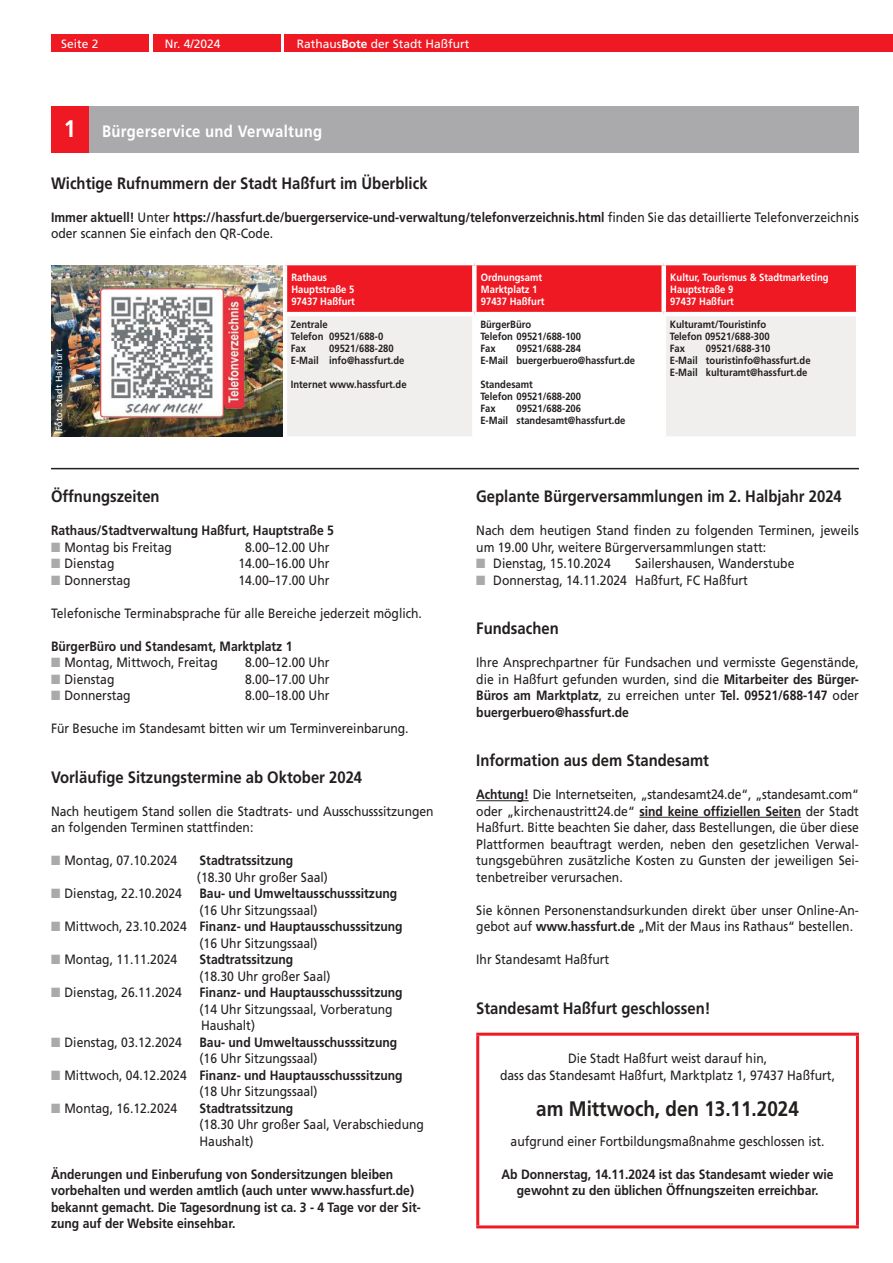
<style>
.page{position:relative;width:893px;height:1263px;background:#fff}
.page>*{position:absolute;margin:0;border:0;box-sizing:border-box;transform-origin:0 0}
.t1{font:700 21px "Frutiger";color:#241f1f;scale:.9 1}
.t2{font:700 16.5px "Frutiger";color:#241f1f;scale:.9 1}
.t3{font:700 16.5px "Frutiger";letter-spacing:.02em;color:#fff;scale:.9 1}
.t4{font:13.5px/16.5px "Frutiger";color:#241f1f;scale:.9 1}
.t5{font:700 13.5px/16.5px "Frutiger";color:#241f1f;scale:.9 1}
.t6{font:12px "Frutiger";color:#fff}
.t7{font:700 10.5px/12px "Frutiger";color:#241f1f;scale:.9 1}
.t8{font:700 10.5px/12px "Frutiger";color:#fff;scale:.9 1}
.t9{font:9px "Frutiger";letter-spacing:.005em;color:#fff}
.s1{font-weight:700}
.s2{font-size:24px}
.s3{font-weight:400}
.s4{color:#aaaaac}
</style>
<div class="page">
<div style="left:51px;top:34px;width:98px;height:17px;background:#ef1923"></div>
<div style="left:153px;top:34px;width:128px;height:17px;background:#ef1923"></div>
<div style="left:285px;top:34px;width:608px;height:17px;background:#ef1923"></div>
<hr style="left:51px;top:468px;width:808px;height:1px;background:#241f1f">
<div style="left:287px;top:265px;width:569px;height:47px;background:#ef1923"></div>
<svg style="left:287px;top:316px;width:569px;height:120px;fill:#f0efee"></svg>
<div style="left:472px;top:265px;width:5px;height:47px;background:#fff"></div>
<div style="left:661px;top:265px;width:5px;height:47px;background:#fff"></div>
<div style="left:472px;top:316px;width:5px;height:120px;background:#fff"></div>
<div style="left:661px;top:316px;width:5px;height:120px;background:#fff"></div>
<img style="left:51px;top:265px;width:232px;height:171px">
<div style="left:51px;top:106px;width:38px;height:47px;background:#ef1923"></div>
<div style="left:89px;top:106px;width:770px;height:47px;background:#aaaaac"></div>
<img style="left:90px;top:278px;width:164px;height:159px">
<hr style="left:476px;top:800px;width:53px;height:1px;background:#241f1f">
<hr style="left:639px;top:817px;width:162px;height:1px;background:#241f1f">
<hr style="left:476px;top:1033px;width:383px;height:3px;background:#ef1923">
<hr style="left:476px;top:1036px;width:3px;height:189px;background:#ef1923">
<hr style="left:856px;top:1036px;width:3px;height:189px;background:#ef1923">
<hr style="left:476px;top:1225px;width:383px;height:3px;background:#ef1923">
<p class="t6" style="left:61px;top:37px;width:39px">Seite 2</p>
<p class="t6" style="left:165px;top:37px;width:57px">Nr. 4/2024</p>
<p class="t6" style="left:297px;top:37px;width:174px">Rathaus<span class="s1">Bote</span> der Stadt Haßfurt</p>
<p class="t3" style="left:64px;top:121px;width:289px"><span class="s2">1</span> Bürgerservice und Verwaltung</p>
<p class="t2" style="left:51px;top:173px;width:420px">Wichtige Rufnummern der Stadt Haßfurt im Überblick</p>
<p class="t5" style="left:51px;top:209px;width:899px">Immer aktuell! <span class="s3">Unter</span> https://hassfurt.de/buergerservice-und-verwaltung/telefonverzeichnis.html <span class="s3">finden Sie das detaillierte Telefonverzeichnis oder scannen Sie einfach den QR-Code.</span></p>
<p class="t8" style="left:291px;top:271px;width:72px">Rathaus<br>Hauptstraße 5<br>97437 Haßfurt</p>
<p class="t8" style="left:481px;top:271px;width:72px">Ordnungsamt<br>Marktplatz 1<br>97437 Haßfurt</p>
<p class="t8" style="left:670px;top:271px;width:177px">Kultur, Tourismus &amp; Stadtmarketing<br>Hauptstraße 9<br>97437 Haßfurt</p>
<p class="t7" style="left:291px;top:319px;width:104px">Zentrale<br>Telefon 09521/688-0<br>Fax</p>
<p class="t7" style="left:670px;top:319px;width:112px">Kulturamt/Touristinfo<br>Telefon 09521/688-300<br>Fax</p>
<p class="t7" style="left:480px;top:319px;width:113px">BürgerBüro<br>Telefon 09521/688-100<br>Fax</p>
<p class="t7" style="left:291px;top:343px;width:128px;text-indent:38px">09521/688-280<br>E-Mail info@hassfurt.de</p>
<p class="t7" style="left:291px;top:379px;width:130px">Internet www.hassfurt.de</p>
<p class="t7" style="left:480px;top:343px;width:174px;text-indent:36px">09521/688-284<br>E-Mail buergerbuero@hassfurt.de</p>
<p class="t7" style="left:480px;top:379px;width:113px">Standesamt<br>Telefon 09521/688-200<br>Fax</p>
<p class="t7" style="left:670px;top:343px;width:158px;text-align:center">09521/688-310<br>E-Mail touristinfo@hassfurt.de<br>E-Mail kulturamt@hassfurt.de</p>
<p class="t9" style="left:54px;top:431px;width:84px;rotate:-90deg">Foto: Stadt Haßfurt</p>
<p class="t7" style="left:480px;top:403px;width:163px;text-indent:36px">09521/688-206<br>E-Mail standesamt@hassfurt.de</p>
<p class="t2" style="left:51px;top:487px;width:122px">Öffnungszeiten</p>
<p class="t5" style="left:51px;top:522px;width:316px">Rathaus/Stadtverwaltung Haßfurt, Hauptstraße 5</p>
<p class="t4" style="left:51px;top:539px;width:136px"><span class="s4">■</span> Montag bis Freitag</p>
<p class="t4" style="left:245px;top:539px;width:95px">8.00–12.00 Uhr</p>
<p class="t4" style="left:51px;top:555px;width:72px"><span class="s4">■</span> Dienstag</p>
<p class="t4" style="left:238px;top:555px;width:103px">14.00–16.00 Uhr</p>
<p class="t4" style="left:51px;top:572px;width:90px"><span class="s4">■</span> Donnerstag</p>
<p class="t4" style="left:238px;top:572px;width:103px">14.00–17.00 Uhr</p>
<p class="t4" style="left:51px;top:605px;width:414px">Telefonische Terminabsprache für alle Bereiche jederzeit möglich.</p>
<p class="t5" style="left:51px;top:638px;width:270px">BürgerBüro und Standesamt, Marktplatz 1</p>
<p class="t4" style="left:51px;top:654px;width:187px"><span class="s4">■</span> Montag, Mittwoch, Freitag</p>
<p class="t4" style="left:245px;top:654px;width:95px">8.00–12.00 Uhr</p>
<p class="t4" style="left:51px;top:671px;width:72px"><span class="s4">■</span> Dienstag</p>
<p class="t4" style="left:245px;top:671px;width:95px">8.00–17.00 Uhr</p>
<p class="t4" style="left:51px;top:687px;width:90px"><span class="s4">■</span> Donnerstag</p>
<p class="t4" style="left:245px;top:687px;width:95px">8.00–18.00 Uhr</p>
<p class="t4" style="left:51px;top:720px;width:399px">Für Besuche im Standesamt bitten wir um Terminvereinbarung.</p>
<p class="t2" style="left:51px;top:767px;width:347px">Vorläufige Sitzungstermine ab Oktober 2024</p>
<p class="t4" style="left:51px;top:803px;width:427px">Nach heutigem Stand sollen die Stadtrats- und Ausschusssitzungen an folgenden Terminen stattfinden:</p>
<p class="t4" style="left:51px;top:852px;width:142px"><span class="s4">■</span> Montag, 07.10.2024</p>
<p class="t5" style="left:200px;top:852px;width:106px">Stadtratssitzung</p>
<p class="t4" style="left:197px;top:869px;width:147px">(18.30 Uhr großer Saal)</p>
<p class="t4" style="left:51px;top:885px;width:147px"><span class="s4">■</span> Dienstag, 22.10.2024</p>
<p class="t5" style="left:200px;top:885px;width:221px">Bau- und Umweltausschusssitzung</p>
<p class="t4" style="left:200px;top:902px;width:133px">(16 Uhr Sitzungssaal)</p>
<p class="t4" style="left:200px;top:918px;width:227px;text-indent:-148px"><span class="s4">■</span> Mittwoch, 23.10.2024 <span class="s1">Finanz- und Hauptausschusssitzung </span>(16 Uhr Sitzungssaal)</p>
<p class="t4" style="left:51px;top:951px;width:142px"><span class="s4">■</span> Montag, 11.11.2024</p>
<p class="t5" style="left:200px;top:951px;width:106px">Stadtratssitzung</p>
<p class="t4" style="left:200px;top:968px;width:147px">(18.30 Uhr großer Saal)</p>
<p class="t4" style="left:51px;top:984px;width:147px"><span class="s4">■</span> Dienstag, 26.11.2024</p>
<p class="t5" style="left:200px;top:984px;width:227px">Finanz- und Hauptausschusssitzung</p>
<p class="t4" style="left:200px;top:1001px;width:216px">(14 Uhr Sitzungssaal, Vorberatung<br>Haushalt)</p>
<p class="t4" style="left:51px;top:1034px;width:147px"><span class="s4">■</span> Dienstag, 03.12.2024</p>
<p class="t5" style="left:200px;top:1034px;width:221px">Bau- und Umweltausschusssitzung</p>
<p class="t4" style="left:200px;top:1050px;width:133px">(16 Uhr Sitzungssaal)</p>
<p class="t4" style="left:200px;top:1067px;width:227px;text-indent:-148px"><span class="s4">■</span> Mittwoch, 04.12.2024 <span class="s1">Finanz- und Hauptausschusssitzung </span>(18 Uhr Sitzungssaal)</p>
<p class="t4" style="left:51px;top:1100px;width:142px"><span class="s4">■</span> Montag, 16.12.2024</p>
<p class="t5" style="left:200px;top:1100px;width:106px">Stadtratssitzung</p>
<p class="t4" style="left:200px;top:1116px;width:251px">(18.30 Uhr großer Saal, Verabschiedung<br>Haushalt)</p>
<p class="t5" style="left:51px;top:1166px;width:412px">Änderungen und Einberufung von Sondersitzungen bleiben vorbehalten und werden amtlich (auch unter www.hassfurt.de) bekannt gemacht. Die Tagesordnung ist ca. 3 - 4 Tage vor der Sit&shy;zung auf der Website einsehbar.</p>
<p class="t2" style="left:476px;top:487px;width:408px">Geplante Bürgerversammlungen im 2. Halbjahr 2024</p>
<p class="t4" style="left:476px;top:522px;width:427px">Nach dem heutigen Stand finden zu folgenden Terminen, jeweils um 19.00 Uhr, weitere Bürgerversammlungen statt:</p>
<p class="t4" style="left:476px;top:555px;width:151px"><span class="s4">■</span> Dienstag, 15.10.2024</p>
<p class="t4" style="left:635px;top:555px;width:178px">Sailershausen, Wanderstube</p>
<p class="t4" style="left:476px;top:572px;width:303px"><span class="s4">■</span> Donnerstag, 14.11.2024 Haßfurt, FC Haßfurt</p>
<p class="t2" style="left:476px;top:619px;width:93px">Fundsachen</p>
<p class="t4" style="left:476px;top:654px;width:427px;text-align:justify">Ihre Ansprechpartner für Fundsachen und vermisste Gegenstände, die in Haßfurt gefunden wurden, sind die <span class="s1">Mitarbeiter des Bürger-Büros am Marktplatz</span>, zu erreichen unter <span class="s1">Tel. 09521/688-147</span> oder <span class="s1">buergerbuero@hassfurt.de</span></p>
<p class="t2" style="left:476px;top:751px;width:260px">Information aus dem Standesamt</p>
<p class="t4" style="left:476px;top:786px;width:427px;text-align:justify"><span class="s1">Achtung!</span> Die Internetseiten, „standesamt24.de“, „standesamt.com“ oder „kirchenaustritt24.de“ <span class="s1">sind keine offiziellen Seiten</span> der Stadt Haßfurt. Bitte beachten Sie daher, dass Bestellungen, die über diese Plattformen beauftragt werden, neben den gesetzlichen Verwal&shy;tungsgebühren zusätzliche Kosten zu Gunsten der jeweiligen Sei&shy;tenbetreiber verursachen.</p>
<p class="t4" style="left:476px;top:902px;width:427px">Sie können Personenstandsurkunden direkt über unser Online-An&shy;gebot auf <span class="s1">www.hassfurt.de</span> „Mit der Maus ins Rathaus“ bestellen.</p>
<p class="t4" style="left:476px;top:951px;width:149px">Ihr Standesamt Haßfurt</p>
<p class="t2" style="left:476px;top:998px;width:262px">Standesamt Haßfurt geschlossen!</p>
<p class="t4" style="left:500px;top:1050px;width:374px;text-align:center">Die Stadt Haßfurt weist darauf hin,<br>dass das Standesamt Haßfurt, Marktplatz 1, 97437 Haßfurt,</p>
<h1 class="t1" style="left:536px;top:1096px;width:293px">am Mittwoch, den 13.11.2024</h1>
<p class="t4" style="left:511px;top:1133px;width:350px">aufgrund einer Fortbildungsmaßnahme geschlossen ist.</p>
<p class="t5" style="left:501px;top:1166px;width:371px;text-align:center">Ab Donnerstag, 14.11.2024 ist das Standesamt wieder wie gewohnt zu den üblichen Öffnungszeiten erreichbar.</p>
</div>
